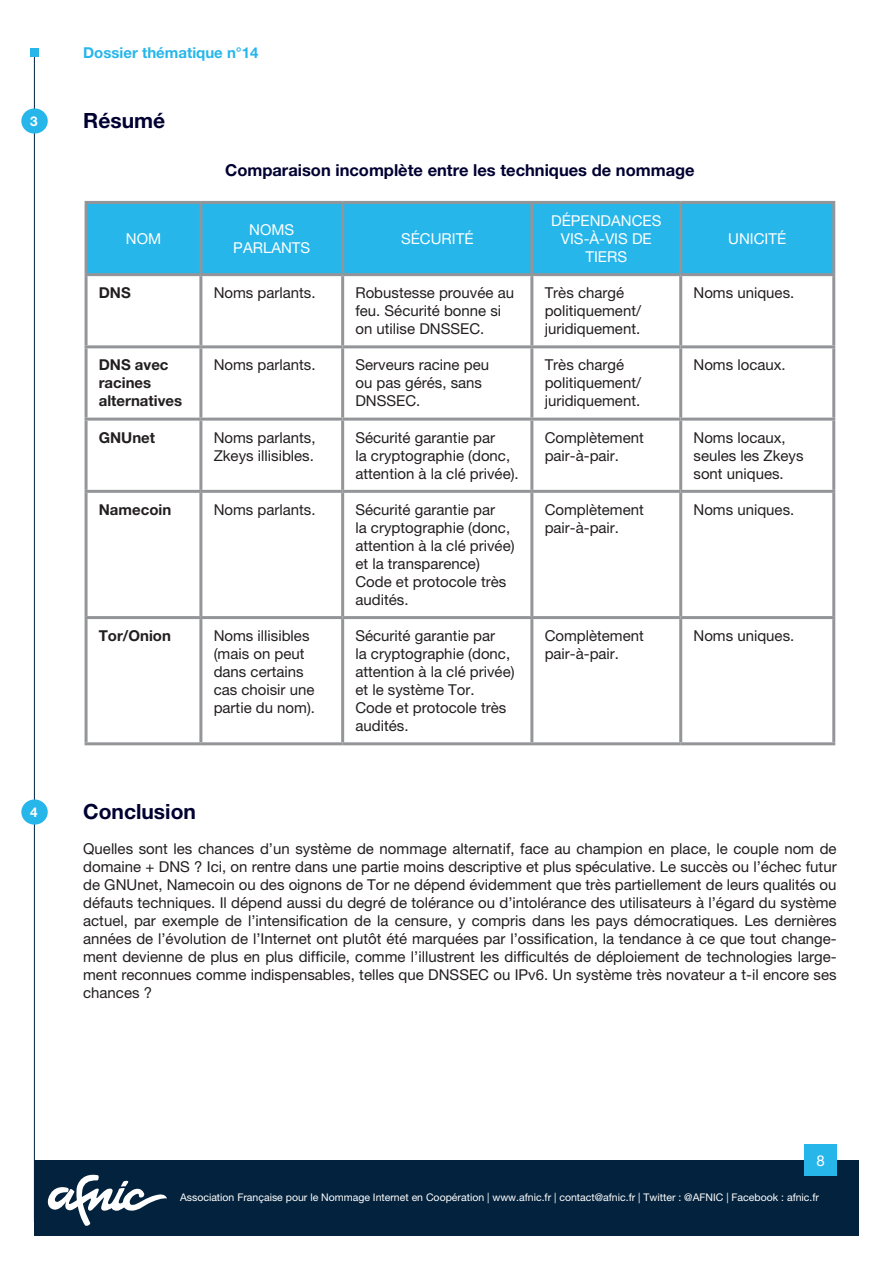
<style>
.page{position:relative;width:893px;height:1263px;background:#fff}
.page>*{position:absolute;margin:0;border:0;box-sizing:border-box;transform-origin:0 0}
.t1{font:700 21px "Helvetica Neue LT Std";color:#000032}
.c_corps{font:700 16.5px "Helvetica Neue LT Std";color:#000032}
.c_corps-2{font:15px/18px "Helvetica Neue LT Std";color:#231f20;text-align:justify}
.c_4normal{font:15px/18px "Helvetica Neue LT Std";color:#231f20}
.c_4normal-2{font:15px/18px "Helvetica Neue LT Std";color:#fff;text-align:center}
.c_4normal-3{font:700 15px/18px "Helvetica Neue LT Std";color:#231f20}
.t2{font:700 15px "Helvetica Neue LT Std";color:#26b6ea}
.t3{font:700 13.5px "Helvetica Neue LT Std";color:#fff}
.t4{font:10.5px "Helvetica Neue LT Std";color:#fff}
</style>
<div class="page">
<div style="left:34px;top:1161px;width:825px;height:75px;background:#03223d"></div>
<div style="left:804px;top:1145px;width:33px;height:31px;background:#26b6ea"></div>
<hr style="left:34px;top:54px;width:1px;height:1168px;background:#03223d">
<svg style="left:47px;top:1174px;width:120px;height:52px"></svg>
<div style="left:30px;top:49px;width:8px;height:8px;background:#26b6ea"></div>
<div style="left:88px;top:204px;width:744px;height:69px;background:#26b6ea"></div>
<hr style="left:85px;top:201px;width:116px;height:3px;background:#939598">
<hr style="left:85px;top:204px;width:3px;height:69px;background:#939598">
<hr style="left:201px;top:201px;width:142px;height:3px;background:#939598">
<hr style="left:199px;top:204px;width:3px;height:69px;background:#939598">
<hr style="left:343px;top:201px;width:189px;height:3px;background:#939598">
<hr style="left:341px;top:204px;width:3px;height:69px;background:#939598">
<hr style="left:532px;top:201px;width:149px;height:3px;background:#939598">
<hr style="left:530px;top:204px;width:3px;height:69px;background:#939598">
<hr style="left:681px;top:201px;width:154px;height:3px;background:#939598">
<hr style="left:679px;top:204px;width:3px;height:69px;background:#939598">
<hr style="left:832px;top:204px;width:3px;height:69px;background:#939598">
<hr style="left:85px;top:273px;width:116px;height:3px;background:#939598">
<hr style="left:85px;top:276px;width:3px;height:69px;background:#939598">
<hr style="left:201px;top:273px;width:142px;height:3px;background:#939598">
<hr style="left:199px;top:276px;width:3px;height:69px;background:#939598">
<hr style="left:343px;top:273px;width:189px;height:3px;background:#939598">
<hr style="left:341px;top:276px;width:3px;height:69px;background:#939598">
<hr style="left:532px;top:273px;width:149px;height:3px;background:#939598">
<hr style="left:530px;top:276px;width:3px;height:69px;background:#939598">
<hr style="left:681px;top:273px;width:154px;height:3px;background:#939598">
<hr style="left:679px;top:276px;width:3px;height:69px;background:#939598">
<hr style="left:832px;top:276px;width:3px;height:69px;background:#939598">
<hr style="left:85px;top:345px;width:116px;height:3px;background:#939598">
<hr style="left:85px;top:348px;width:3px;height:70px;background:#939598">
<hr style="left:201px;top:345px;width:142px;height:3px;background:#939598">
<hr style="left:199px;top:348px;width:3px;height:70px;background:#939598">
<hr style="left:343px;top:345px;width:189px;height:3px;background:#939598">
<hr style="left:341px;top:348px;width:3px;height:70px;background:#939598">
<hr style="left:532px;top:345px;width:149px;height:3px;background:#939598">
<hr style="left:530px;top:348px;width:3px;height:70px;background:#939598">
<hr style="left:681px;top:345px;width:154px;height:3px;background:#939598">
<hr style="left:679px;top:348px;width:3px;height:70px;background:#939598">
<hr style="left:832px;top:348px;width:3px;height:70px;background:#939598">
<hr style="left:85px;top:418px;width:116px;height:3px;background:#939598">
<hr style="left:85px;top:421px;width:3px;height:69px;background:#939598">
<hr style="left:201px;top:418px;width:142px;height:3px;background:#939598">
<hr style="left:199px;top:421px;width:3px;height:69px;background:#939598">
<hr style="left:343px;top:418px;width:189px;height:3px;background:#939598">
<hr style="left:341px;top:421px;width:3px;height:69px;background:#939598">
<hr style="left:532px;top:418px;width:149px;height:3px;background:#939598">
<hr style="left:530px;top:421px;width:3px;height:69px;background:#939598">
<hr style="left:681px;top:418px;width:154px;height:3px;background:#939598">
<hr style="left:679px;top:421px;width:3px;height:69px;background:#939598">
<hr style="left:832px;top:421px;width:3px;height:69px;background:#939598">
<hr style="left:85px;top:490px;width:116px;height:3px;background:#939598">
<hr style="left:85px;top:493px;width:3px;height:123px;background:#939598">
<hr style="left:201px;top:490px;width:142px;height:3px;background:#939598">
<hr style="left:199px;top:493px;width:3px;height:123px;background:#939598">
<hr style="left:343px;top:490px;width:189px;height:3px;background:#939598">
<hr style="left:341px;top:493px;width:3px;height:123px;background:#939598">
<hr style="left:532px;top:490px;width:149px;height:3px;background:#939598">
<hr style="left:530px;top:493px;width:3px;height:123px;background:#939598">
<hr style="left:681px;top:490px;width:154px;height:3px;background:#939598">
<hr style="left:679px;top:493px;width:3px;height:123px;background:#939598">
<hr style="left:832px;top:493px;width:3px;height:123px;background:#939598">
<hr style="left:85px;top:616px;width:116px;height:3px;background:#939598">
<hr style="left:85px;top:619px;width:3px;height:123px;background:#939598">
<hr style="left:201px;top:616px;width:142px;height:3px;background:#939598">
<hr style="left:199px;top:619px;width:3px;height:123px;background:#939598">
<hr style="left:343px;top:616px;width:189px;height:3px;background:#939598">
<hr style="left:341px;top:619px;width:3px;height:123px;background:#939598">
<hr style="left:532px;top:616px;width:149px;height:3px;background:#939598">
<hr style="left:530px;top:619px;width:3px;height:123px;background:#939598">
<hr style="left:681px;top:616px;width:154px;height:3px;background:#939598">
<hr style="left:679px;top:619px;width:3px;height:123px;background:#939598">
<hr style="left:832px;top:619px;width:3px;height:123px;background:#939598">
<hr style="left:85px;top:742px;width:116px;height:3px;background:#939598">
<hr style="left:201px;top:742px;width:142px;height:3px;background:#939598">
<hr style="left:343px;top:742px;width:189px;height:3px;background:#939598">
<hr style="left:532px;top:742px;width:149px;height:3px;background:#939598">
<hr style="left:681px;top:742px;width:154px;height:3px;background:#939598">
<div style="left:21px;top:108px;width:27px;height:26px;background:#26b6ea;border-radius:50%"></div>
<div style="left:21px;top:799px;width:27px;height:26px;background:#26b6ea;border-radius:50%"></div>
<p class="t3" style="left:30px;top:113px;width:9px">3</p>
<p class="t3" style="left:30px;top:804px;width:9px">4</p>
<p class="t2" style="left:83px;top:44px;width:177px">Dossier thématique n°14</p>
<p class="t1" style="left:83px;top:108px;width:84px">Résumé</p>
<p class="c_corps" style="left:225px;top:160px;width:471px">Comparaison incomplète entre les techniques de nommage</p>
<p class="c_4normal-2" style="left:126px;top:229px;width:37px">NOM</p>
<p class="c_4normal-2" style="left:233px;top:220px;width:78px">NOMS<br>PARLANTS</p>
<p class="c_4normal-2" style="left:401px;top:229px;width:74px">SÉCURITÉ</p>
<p class="c_4normal-2" style="left:551px;top:211px;width:112px">DÉPENDANCES<br>VIS-À-VIS DE<br>TIERS</p>
<p class="c_4normal-2" style="left:728px;top:229px;width:60px">UNICITÉ</p>
<p class="c_4normal-3" style="left:99px;top:283px;width:33px">DNS</p>
<p class="c_4normal" style="left:214px;top:284px;width:103px">Noms parlants.</p>
<p class="c_4normal" style="left:355px;top:284px;width:160px">Robustesse prouvée au feu. Sécurité bonne si on utilise DNSSEC.</p>
<p class="c_4normal" style="left:545px;top:284px;width:98px">Très chargé politiquement/ juridiquement.</p>
<p class="c_4normal" style="left:693px;top:284px;width:102px">Noms uniques.</p>
<p class="c_4normal-3" style="left:99px;top:356px;width:85px">DNS avec racines alternatives</p>
<p class="c_4normal" style="left:214px;top:356px;width:103px">Noms parlants.</p>
<p class="c_4normal" style="left:355px;top:356px;width:135px">Serveurs racine peu ou pas gérés, sans<br>DNSSEC.</p>
<p class="c_4normal" style="left:545px;top:356px;width:98px">Très chargé politiquement/ juridiquement.</p>
<p class="c_4normal" style="left:693px;top:356px;width:94px">Noms locaux.</p>
<p class="c_4normal-3" style="left:99px;top:428px;width:58px">GNUnet</p>
<p class="c_4normal" style="left:214px;top:428px;width:103px">Noms parlants,<br>Zkeys illisibles.</p>
<p class="c_4normal" style="left:355px;top:428px;width:165px">Sécurité garantie par<br>la cryptographie (donc, attention à la clé privée).</p>
<p class="c_4normal" style="left:545px;top:428px;width:101px">Complètement pair-à-pair.</p>
<p class="c_4normal" style="left:693px;top:428px;width:112px">Noms locaux, seules les Zkeys sont uniques.</p>
<p class="c_4normal-3" style="left:99px;top:500px;width:74px">Namecoin</p>
<p class="c_4normal" style="left:214px;top:500px;width:103px">Noms parlants.</p>
<p class="c_4normal" style="left:355px;top:500px;width:161px">Sécurité garantie par<br>la cryptographie (donc, attention à la clé privée) et la transparence)<br>Code et protocole très audités.</p>
<p class="c_4normal" style="left:545px;top:500px;width:101px">Complètement pair-à-pair.</p>
<p class="c_4normal" style="left:693px;top:500px;width:102px">Noms uniques.</p>
<p class="c_4normal-3" style="left:99px;top:626px;width:74px">Tor/Onion</p>
<p class="c_4normal" style="left:214px;top:626px;width:103px">Noms illisibles (mais on peut dans certains cas choisir une partie du nom).</p>
<p class="c_4normal" style="left:355px;top:626px;width:161px">Sécurité garantie par<br>la cryptographie (donc, attention à la clé privée) et le système Tor.<br>Code et protocole très audités.</p>
<p class="c_4normal" style="left:545px;top:626px;width:101px">Complètement pair-à-pair.</p>
<p class="c_4normal" style="left:693px;top:626px;width:102px">Noms uniques.</p>
<p class="t1" style="left:83px;top:799px;width:114px">Conclusion</p>
<p class="c_corps-2" style="left:83px;top:839px;width:755px">Quelles sont les chances d’un système de nommage alternatif, face au champion en place, le couple nom de domaine + DNS ? Ici, on rentre dans une partie moins descriptive et plus spéculative. Le succès ou l’échec futur de GNUnet, Namecoin ou des oignons de Tor ne dépend évidemment que très partiellement de leurs qualités ou défauts techniques. Il dépend aussi du degré de tolérance ou d’intolérance des utilisateurs à l’égard du système actuel, par exemple de l’intensification de la censure, y compris dans les pays démocratiques. Les dernières années de l’évolution de l’Internet ont plutôt été marquées par l’ossification, la tendance à ce que tout change&shy;ment devienne de plus en plus difficile, comme l’illustrent les difficultés de déploiement de technologies large&shy;ment reconnues comme indispensables, telles que DNSSEC ou IPv6. Un système très novateur a t-il encore ses chances ?</p>
<p class="c_4normal-2" style="left:816px;top:1151px;width:10px">8</p>
<p class="t4" style="left:180px;top:1191px;width:641px">Association Française pour le Nommage Internet en Coopération | www.afnic.fr | contact@afnic.fr | Twitter : @AFNIC | Facebook : afnic.fr</p>
</div>
